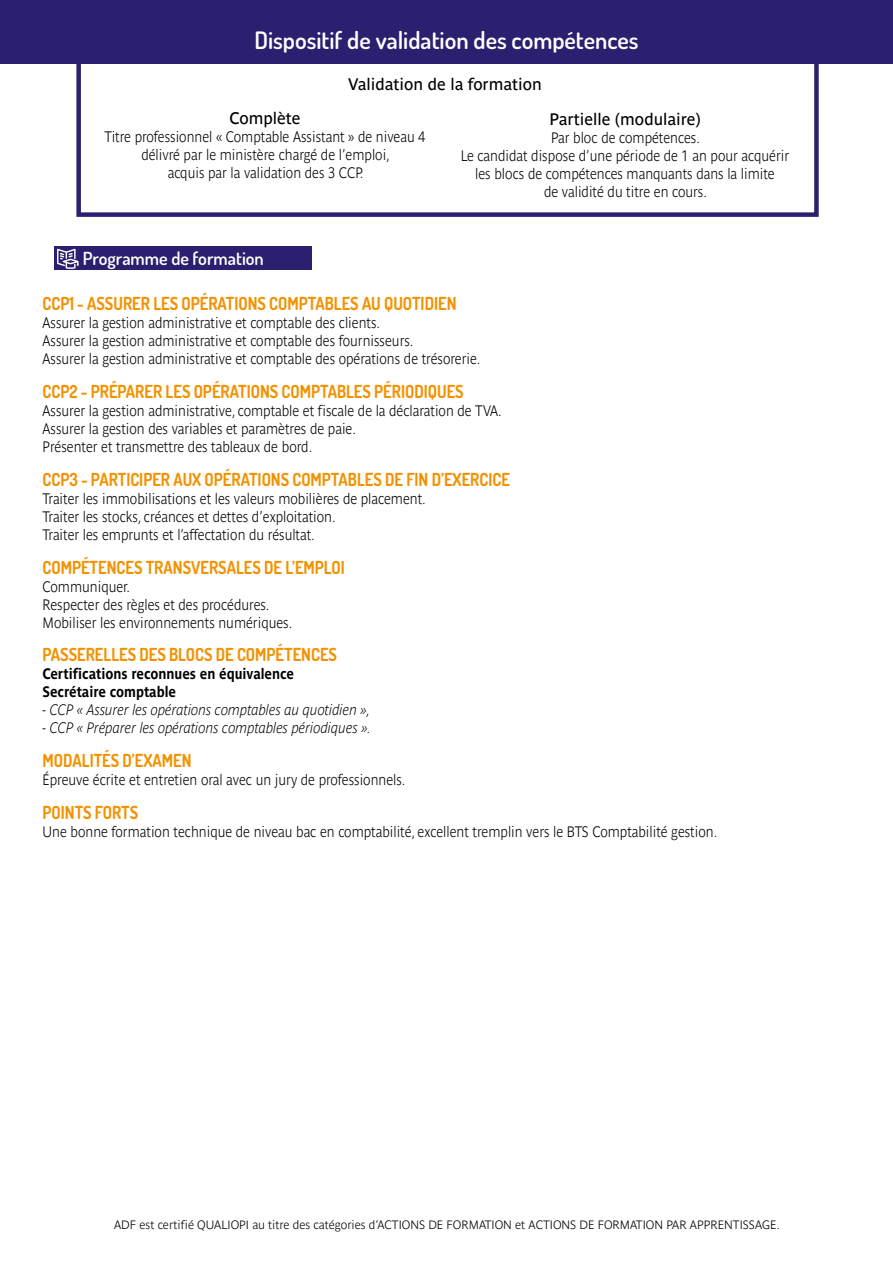
<style>
.page{position:relative;width:893px;height:1263px;background:#fff}
.page>*{position:absolute;margin:0;border:0;box-sizing:border-box;transform-origin:0 0}
.t1{font:600 24px "Dosis";color:#fff}
.t2{font:700 18px "Dosis";color:#f39200;scale:.9 1}
.t3{font:600 18px "Dosis";color:#fff}
.t4{font:16.5px "Parisine";color:#000}
.t5{font:700 15px/18px "Parisine Clair";color:#000;scale:.9 1}
.t6{font:italic 700 15px "Parisine Clair";color:#000;scale:.9 1}
.t7{font:700 15px/18px "Parisine";color:#000;scale:.9 1}
.t8{font:700 12px "Parisine Clair";color:#000}
</style>
<div class="page">
<div style="left:0;top:0;width:893px;height:64px;background:#2a206f"></div>
<div style="left:76px;top:53px;width:743px;height:164px;border:5px solid #2a206f"></div>
<div style="left:54px;top:247px;width:257px;height:23px;background:#2a206f"></div>
<svg style="left:57px;top:249px;width:22px;height:20px"></svg>
<h1 class="t1" style="left:254px;top:31px;width:386px">Dispositif de validation des compétences</h1>
<p class="t4" style="left:348px;top:77px;width:195px">Validation de la formation</p>
<p class="t4" style="left:230px;top:111px;width:72px">Complète</p>
<p class="t5" style="left:105px;top:127px;width:358px;text-align:center">Titre professionnel « Comptable Assistant » de niveau 4 délivré par le ministère chargé de l’emploi,<br>acquis par la validation des 3 CCP.</p>
<p class="t3" style="left:83px;top:251px;width:183px">Programme de formation</p>
<p class="t4" style="left:549px;top:112px;width:153px">Partielle (modulaire)</p>
<p class="t5" style="left:461px;top:128px;width:366px;text-align:center">Par bloc de compétences.<br>Le candidat dispose d’une période de 1 an pour acquérir les blocs de compétences manquants dans la limite<br>de validité du titre en cours.</p>
<p class="t2" style="left:43px;top:293px;width:461px">CCP1 - ASSURER LES OPÉRATIONS COMPTABLES AU QUOTIDIEN</p>
<p class="t5" style="left:43px;top:314px;width:488px">Assurer la gestion administrative et comptable des clients.<br>Assurer la gestion administrative et comptable des fournisseurs.<br>Assurer la gestion administrative et comptable des opérations de trésorerie.</p>
<p class="t2" style="left:43px;top:381px;width:469px">CCP2 - PRÉPARER LES OPÉRATIONS COMPTABLES PÉRIODIQUES</p>
<p class="t5" style="left:43px;top:402px;width:512px">Assurer la gestion administrative, comptable et fiscale de la déclaration de TVA.<br>Assurer la gestion des variables et paramètres de paie.<br>Présenter et transmettre des tableaux de bord.</p>
<p class="t2" style="left:43px;top:469px;width:521px">CCP3 - PARTICIPER AUX OPÉRATIONS COMPTABLES DE FIN D’EXERCICE</p>
<p class="t5" style="left:43px;top:490px;width:427px">Traiter les immobilisations et les valeurs mobilières de placement.<br>Traiter les stocks, créances et dettes d’exploitation.<br>Traiter les emprunts et l’affectation du résultat.</p>
<p class="t2" style="left:43px;top:556px;width:337px">COMPÉTENCES TRANSVERSALES DE L’EMPLOI</p>
<p class="t5" style="left:43px;top:577px;width:279px">Communiquer.<br>Respecter des règles et des procédures.<br>Mobiliser les environnements numériques.</p>
<p class="t2" style="left:43px;top:644px;width:329px">PASSERELLES DES BLOCS DE COMPÉTENCES</p>
<p class="t7" style="left:43px;top:666px;width:281px">Certifications reconnues en équivalence<br>Secrétaire comptable</p>
<p class="t6" style="left:43px;top:704px;width:366px">- CCP « Assurer les opérations comptables au quotidien »,</p>
<p class="t6" style="left:43px;top:722px;width:367px">- CCP « Préparer les opérations comptables périodiques ».</p>
<p class="t2" style="left:43px;top:750px;width:167px">MODALITÉS D’EXAMEN</p>
<p class="t5" style="left:43px;top:771px;width:405px">Épreuve écrite et entretien oral avec un jury de professionnels.</p>
<p class="t2" style="left:43px;top:802px;width:108px">POINTS FORTS</p>
<p class="t5" style="left:43px;top:823px;width:751px">Une bonne formation technique de niveau bac en comptabilité, excellent tremplin vers le BTS Comptabilité gestion.</p>
<p class="t8" style="left:114px;top:1218px;width:667px">ADF est certifié QUALIOPI au titre des catégories d’ACTIONS DE FORMATION et ACTIONS DE FORMATION PAR APPRENTISSAGE.</p>
</div>
